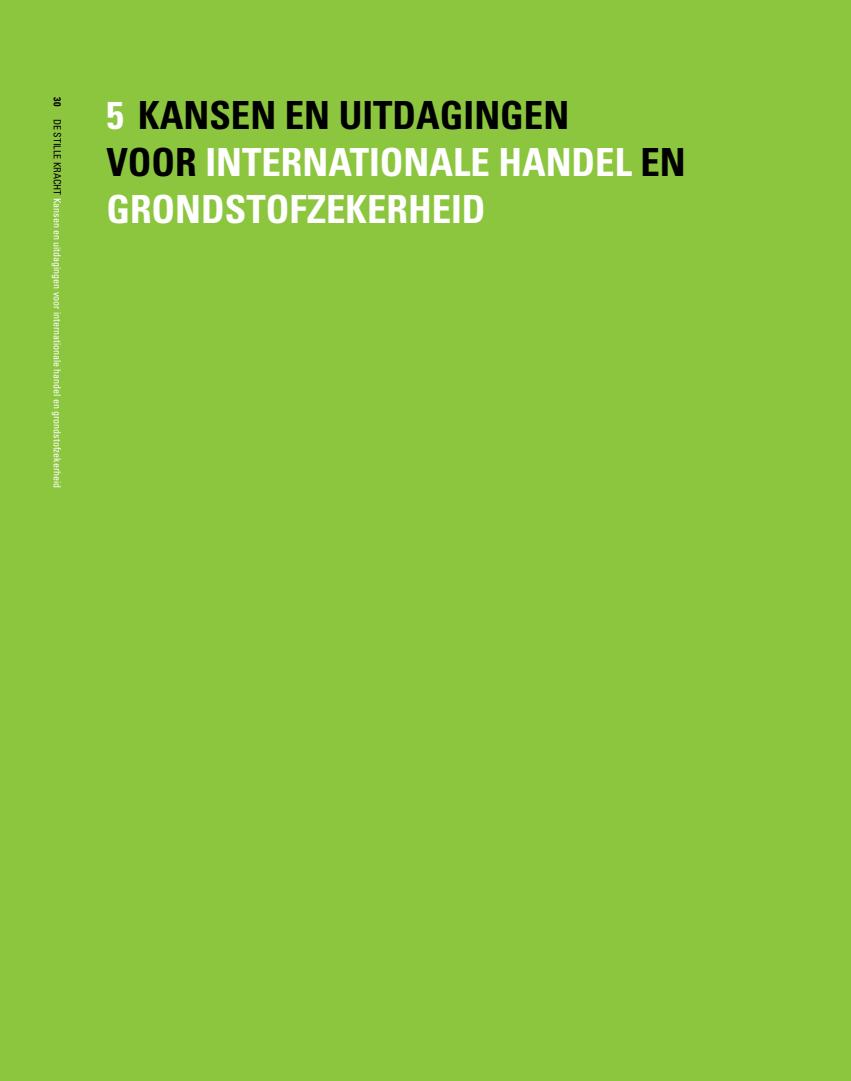
<style>
.page{position:relative;width:851px;height:1081px;background:#fff}
.page>*{position:absolute;margin:0;border:0;box-sizing:border-box;transform-origin:0 0}
.t1{font:700 condensed 38.75px/46.9px "Univers";color:#fff}
.t2{font:700 condensed 38.75px "Univers";color:#000}
.t3{font:condensed 10px "Univers";color:#fff}
.s1{font-weight:700;color:#000}
.s2{color:#000}
.s3{color:#fff}
</style>
<div class="page">
<div style="left:0;top:0;width:850px;height:1081px;background:#8cc63f"></div>
<p class="t3" style="left:64px;top:97px;width:392px;rotate:90deg"><span class="s1">30</span> <span class="s2">DE STILLE KRACHT</span> Kansen en uitdagingen voor internationale handel en grondstofzekerheid</p>
<h1 class="t1" style="left:106px;top:92px;width:555px;text-indent:178px"><span class="s2">EN UITDAGINGEN<br>VOOR</span> INTERNATIONALE HANDEL <span class="s2">EN<br></span>GRONDSTOFZEKERHEID</h1>
<h1 class="t2" style="left:106px;top:92px;width:78px"><span class="s3">5</span> KANSEN</h1>
</div>
